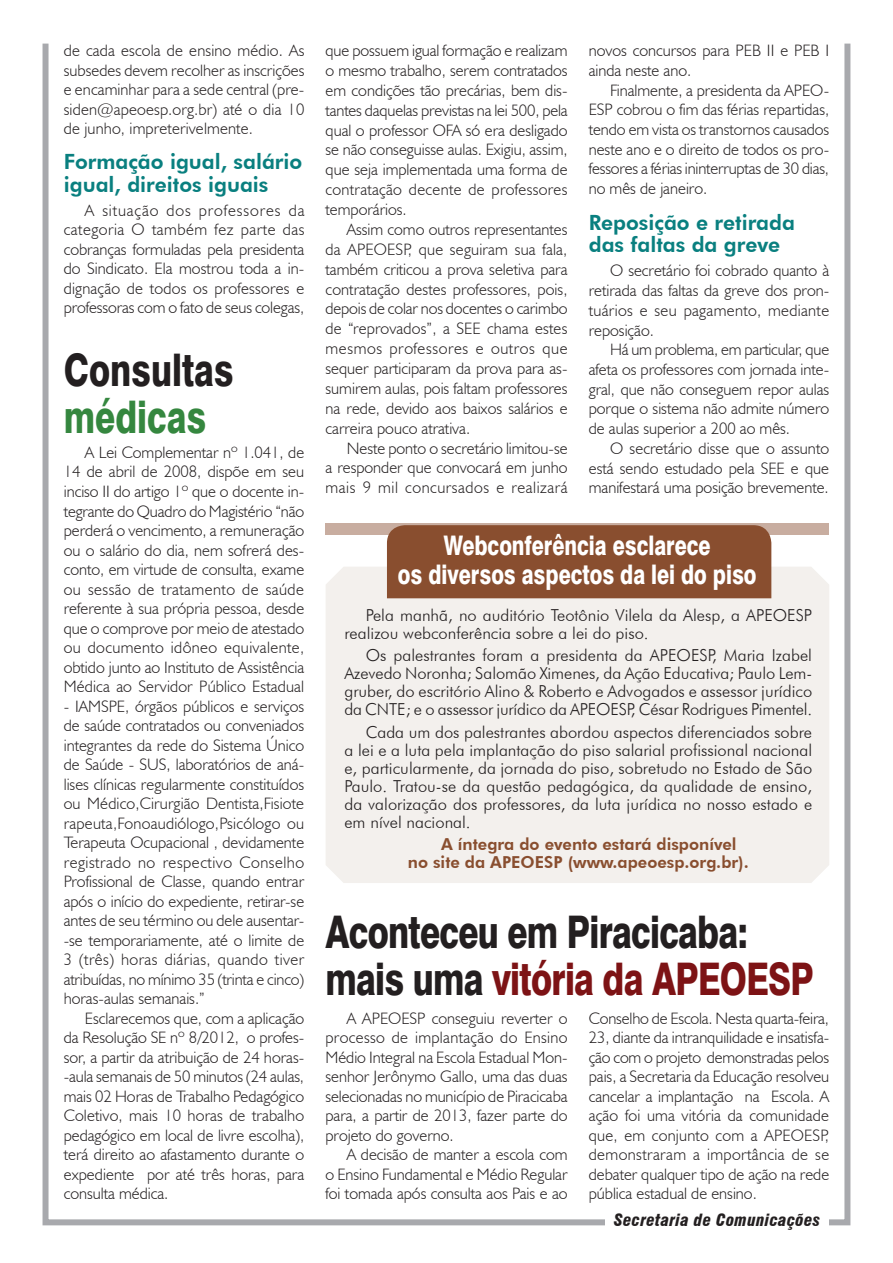
<style>
.page{position:relative;width:893px;height:1263px;background:#fff}
.page>*{position:absolute;margin:0;border:0;box-sizing:border-box;transform-origin:0 0}
.t1{font:800 45px/46.5px "Swiss 721 BT";letter-spacing:-.02em;color:#231f20;scale:.75 1}
.t2{font:800 45px "Swiss 721 BT";color:#231f20;scale:.75 1}
.t3{font:800 45px "Swiss 721 BT";color:#35873f;scale:.75 1}
.t4{font:800 27px/28.5px "Swiss 721 BT";color:#fff;text-align:center;scale:.75 1}
.t5{font:800 21px/22.5px "Futura BT";color:#097f7f}
.t6{font:300 16.5px/19.5px "Humanist 521 BT";color:#231f20;text-align:justify}
.t7{font:300 16.5px/18px "Futura BT";color:#231f20;text-align:justify}
.t8{font:800 16.5px/18px "Futura BT";color:#894e2f}
.t9{font:italic 900 condensed 16.5px "Swiss 721 BT";letter-spacing:.02em;color:#231f20}
.s1{color:#7d1315}
</style>
<div class="page">
<div style="left:326px;top:524px;width:503px;height:11px;background:#c8ada0"></div>
<div style="left:326px;top:567px;width:503px;height:316px;background:#f3f0ed"></div>
<div style="left:387px;top:525px;width:384px;height:73px;background:#894e2f"></div>
<div style="left:43px;top:41px;width:807px;height:1184px;border:6px solid #a8a9ad"></div>
<div style="left:605px;top:1215px;width:224px;height:18px;background:#fff"></div>
<p class="t6" style="left:64px;top:40px;width:242px">de cada escola de ensino médio. As subsedes devem recolher as inscrições e encaminhar para a sede central (pre&shy;siden@apeoesp.org.br) até o dia 10 de junho, impreterivelmente.</p>
<p class="t5" style="left:64px;top:150px;width:240px">Formação igual, salário igual, direitos iguais</p>
<p class="t6" style="left:64px;top:200px;width:242px;text-indent:21px">A situação dos professores da categoria O também fez parte das cobranças formuladas pela presidenta do Sindicato. Ela mostrou toda a in&shy;dignação de todos os professores e professoras com o fato de seus colegas,</p>
<h1 class="t2" style="left:64px;top:343px;width:228px">Consultas</h1>
<h1 class="t3" style="left:64px;top:389px;width:191px">médicas</h1>
<p class="t6" style="left:64px;top:442px;width:242px;text-indent:21px">A Lei Complementar nº 1.041, de 14 de abril de 2008, dispõe em seu inciso II do artigo 1º que o docente in&shy;tegrante do Quadro do Magistério “não perderá o vencimento, a remuneração ou o salário do dia, nem sofrerá des&shy;conto, em virtude de consulta, exame ou sessão de tratamento de saúde referente à sua própria pessoa, desde que o comprove por meio de atestado ou documento idôneo equivalente, obtido junto ao Instituto de Assistência Médica ao Servidor Público Estadual</p>
<p class="t6" style="left:64px;top:696px;width:242px">- IAMSPE, órgãos públicos e serviços de saúde contratados ou conveniados integrantes da rede do Sistema Único de Saúde - SUS, laboratórios de aná&shy;lises clínicas regularmente constituídos ou Médico,Cirurgião Dentista,Fisiote rapeuta,Fonoaudiólogo,Psicólogo ou Terapeuta Ocupacional , devidamente registrado no respectivo Conselho Profissional de Classe, quando entrar após o início do expediente, retirar-se antes de seu término ou dele ausentar--se temporariamente, até o limite de 3 (três) horas diárias, quando tiver atribuídas, no mínimo 35 (trinta e cinco) horas-aulas semanais.”</p>
<p class="t6" style="left:64px;top:1008px;width:242px;text-indent:21px">Esclarecemos que, com a aplicação da Resolução SE nº 8/2012, o profes&shy;sor, a partir da atribuição de 24 horas--aula semanais de 50 minutos (24 aulas, mais 02 Horas de Trabalho Pedagógico Coletivo, mais 10 horas de trabalho pedagógico em local de livre escolha), terá direito ao afastamento durante o expediente por até três horas, para consulta médica.</p>
<p class="t6" style="left:326px;top:40px;width:244px">que possuem igual formação e realizam o mesmo trabalho, serem contratados em condições tão precárias, bem dis&shy;tantes daquelas previstas na lei 500, pela qual o professor OFA só era desligado se não conseguisse aulas. Exigiu, assim, que seja implementada uma forma de contratação decente de professores temporários.</p>
<p class="t6" style="left:326px;top:219px;width:244px;text-indent:21px">Assim como outros representantes da APEOESP, que seguiram sua fala, também criticou a prova seletiva para contratação destes professores, pois, depois de colar nos docentes o carimbo de “reprovados”, a SEE chama estes mesmos professores e outros que sequer participaram da prova para as&shy;sumirem aulas, pois faltam professores na rede, devido aos baixos salários e carreira pouco atrativa.</p>
<p class="t6" style="left:326px;top:438px;width:244px;text-indent:21px">Neste ponto o secretário limitou-se a responder que convocará em junho mais 9 mil concursados e realizará</p>
<p class="t6" style="left:589px;top:40px;width:242px">novos concursos para PEB II e PEB I ainda neste ano.</p>
<p class="t6" style="left:589px;top:80px;width:242px;text-indent:21px">Finalmente, a presidenta da APEO-ESP cobrou o fim das férias repartidas, tendo em vista os transtornos causados neste ano e o direito de todos os pro&shy;fessores a férias ininterruptas de 30 dias, no mês de janeiro.</p>
<p class="t5" style="left:589px;top:211px;width:208px">Reposição e retirada das faltas da greve</p>
<p class="t6" style="left:589px;top:261px;width:242px;text-indent:21px">O secretário foi cobrado quanto à retirada das faltas da greve dos pron&shy;tuários e seu pagamento, mediante reposição.</p>
<p class="t6" style="left:589px;top:339px;width:242px;text-indent:21px">Há um problema, em particular, que afeta os professores com jornada inte&shy;gral, que não conseguem repor aulas porque o sistema não admite número de aulas superior a 200 ao mês.</p>
<p class="t6" style="left:589px;top:438px;width:242px;text-indent:21px">O secretário disse que o assunto está sendo estudado pela SEE e que manifestará uma posição brevemente.</p>
<h2 class="t4" style="left:398px;top:531px;width:480px">Webconferência esclarece<br>os diversos aspectos da lei do piso</h2>
<p class="t7" style="left:344px;top:606px;width:469px;text-indent:21px">Pela manhã, no auditório Teotônio Vilela da Alesp, a APEOESP realizou webconferência sobre a lei do piso.</p>
<p class="t7" style="left:344px;top:646px;width:469px;text-indent:21px">Os palestrantes foram a presidenta da APEOESP, Maria Izabel Azevedo Noronha; Salomão Ximenes, da Ação Educativa; Paulo Lem&shy;gruber, do escritório Alino &amp; Roberto e Advogados e assessor jurídico da CNTE; e o assessor jurídico da APEOESP, César Rodrigues Pimentel.</p>
<p class="t7" style="left:344px;top:723px;width:469px;text-indent:21px">Cada um dos palestrantes abordou aspectos diferenciados sobre a lei e a luta pela implantação do piso salarial profissional nacional e, particularmente, da jornada do piso, sobretudo no Estado de São Paulo. Tratou-se da questão pedagógica, da qualidade de ensino, da valorização dos professores, da luta jurídica no nosso estado e em nível nacional.</p>
<p class="t8" style="left:408px;top:835px;width:342px;text-indent:33px">A íntegra do evento estará disponível no site da APEOESP (www.apeoesp.org.br).</p>
<h1 class="t1" style="left:325px;top:909px;width:653px">Aconteceu em Piracicaba: mais uma <span class="s1">vitória da APEOESP</span></h1>
<p class="t6" style="left:325px;top:1008px;width:244px;text-indent:21px">A APEOESP conseguiu reverter o processo de implantação do Ensino Médio Integral na Escola Estadual Mon&shy;senhor Jerônymo Gallo, uma das duas selecionadas no município de Piracicaba para, a partir de 2013, fazer parte do projeto do governo.</p>
<p class="t6" style="left:325px;top:1144px;width:244px;text-indent:21px">A decisão de manter a escola com o Ensino Fundamental e Médio Regular foi tomada após consulta aos Pais e ao</p>
<p class="t6" style="left:589px;top:1008px;width:242px">Conselho de Escola. Nesta quarta-feira, 23, diante da intranquilidade e insatisfa&shy;ção com o projeto demonstradas pelos pais, a Secretaria da Educação resolveu cancelar a implantação na Escola. A ação foi uma vitória da comunidade que, em conjunto com a APEOESP, demonstraram a importância de se debater qualquer tipo de ação na rede pública estadual de ensino.</p>
<p class="t9" style="left:614px;top:1210px;width:208px">Secretaria de Comunicações</p>
</div>
